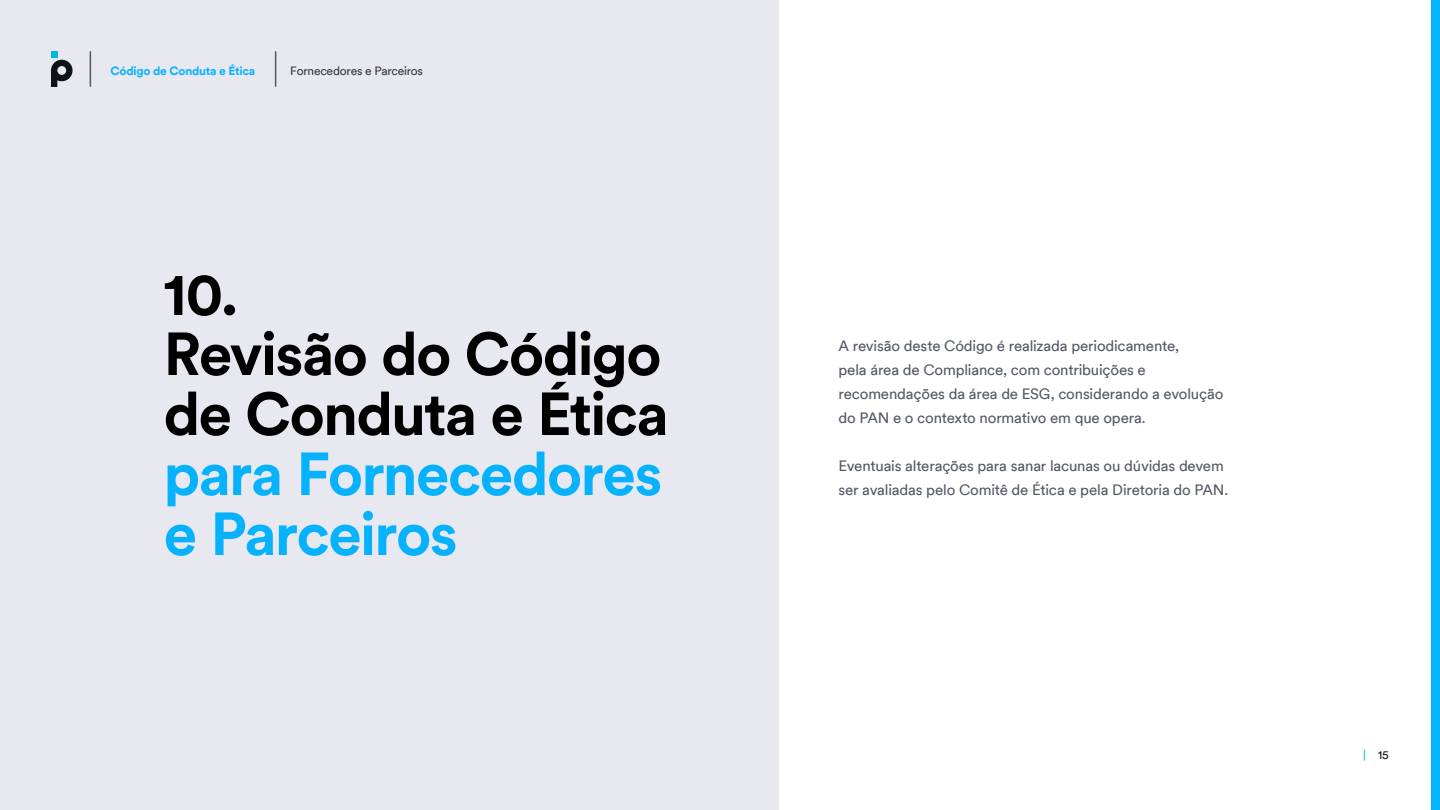
<style>
.page{position:relative;width:1440px;height:810px;background:#fff}
.page>*{position:absolute;margin:0;border:0;box-sizing:border-box;transform-origin:0 0}
.t1{font:700 60px/60px "Circular XXTT";letter-spacing:-.03em;color:#000}
.t2{font:700 60px/60px "Circular XXTT";letter-spacing:-.03em;color:#07b2fd}
.t3{font:15px/24px "Circular XXTT";letter-spacing:-.01em;color:#525966}
.t4{font:12px "Circular XXTT";letter-spacing:-.02em;color:#333942}
.t5{font:700 12px "Circular XXTT";letter-spacing:-.02em;color:#07b2fd}
.t6{font:12px "Circular XXTT";color:#0d1317}
.s1{color:#07b2fd}
</style>
<div class="page">
<div style="left:0;top:0;width:778px;height:810px;background:#e8e8f0"></div>
<svg style="left:51px;top:51px;width:22px;height:36px"></svg>
<div style="left:1431px;top:0;width:9px;height:810px;background:#07b2fd"></div>
<hr style="left:90px;top:52px;width:1px;height:34px;background:#525966">
<hr style="left:275px;top:52px;width:1px;height:34px;background:#525966">
<p class="t5" style="left:111px;top:63px;width:146px">Código de Conduta e Ética</p>
<p class="t4" style="left:290px;top:63px;width:134px">Fornecedores e Parceiros</p>
<h1 class="t1" style="left:164px;top:261px;width:507px">10.<br>Revisão do Código de Conduta e Ética</h1>
<h1 class="t2" style="left:164px;top:441px;width:501px">para Fornecedores e Parceiros</h1>
<p class="t3" style="left:838px;top:333px;width:386px">A revisão deste Código é realizada periodicamente,<br>pela área de Compliance, com contribuições e recomendações da área de ESG, considerando a evolução do PAN e o contexto normativo em que opera.</p>
<p class="t3" style="left:838px;top:453px;width:391px">Eventuais alterações para sanar lacunas ou dúvidas devem ser avaliadas pelo Comitê de Ética e pela Diretoria do PAN.</p>
<p class="t6" style="left:1363px;top:747px;width:27px"><span class="s1">|</span> 15</p>
</div>
